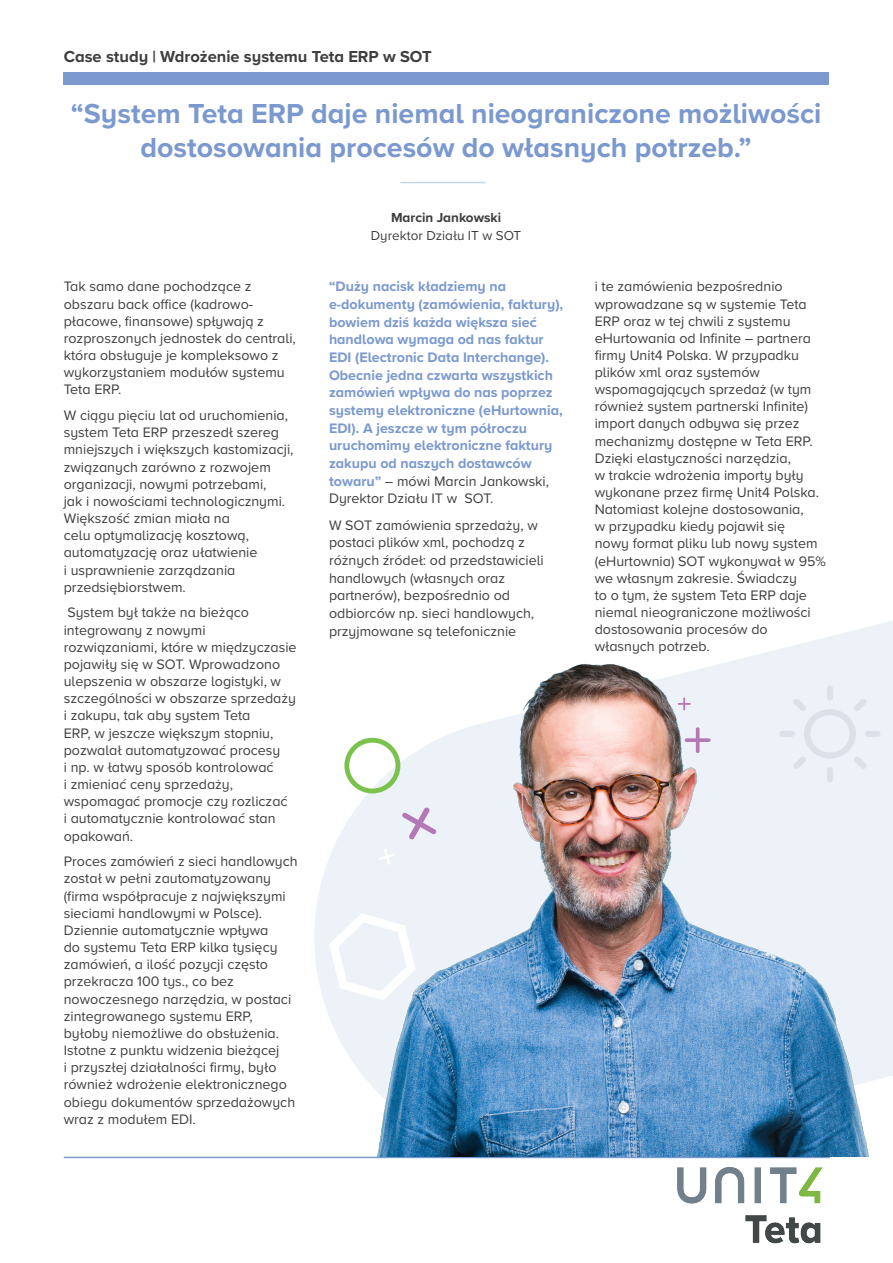
<style>
.page{position:relative;width:893px;height:1263px;background:#fff}
.page>*{position:absolute;margin:0;border:0;box-sizing:border-box;transform-origin:0 0}
.Highlight{font:700 28.5px/34.2px "Proxima Nova A";color:#7b99cf;text-align:center}
.Body_copy{font:700 16.5px "Proxima Nova A";color:#3e3e3f}
.Body_copy-2{font:14.25px/17.1px "Proxima Nova A";color:#3e3e3f}
.Body_copy-3{font:700 14.25px/17.7px "Proxima Nova A";color:#7b99cf}
.Highlight-2{font:13.5px "Proxima Nova A";color:#3e3e3f}
.Highlight-3{font:700 13.5px "Proxima Nova A";color:#3e3e3f}
.s1{font-weight:400;color:#3e3e3f}
</style>
<div class="page">
<img style="left:298px;top:621px;width:595px;height:538px">
<hr style="left:64px;top:1157px;width:766px;height:1px;background:#7b99cf">
<div style="left:64px;top:72px;width:765px;height:13px;background:#7b99cf"></div>
<hr style="left:400px;top:182px;width:85px;height:1px;background:#c9d5ec">
<div style="left:344px;top:738px;width:56px;height:55px;border:5px solid #7ac24b;border-radius:50%"></div>
<img style="left:668px;top:1158px;width:162px;height:86px">
<svg style="left:329px;top:913px;width:34px;height:87px"></svg>
<img style="left:363px;top:646px;width:522px;height:511px">
<p class="Body_copy" style="left:64px;top:44px;width:369px">Case study | Wdrożenie systemu Teta ERP w SOT</p>
<p class="Highlight" style="left:71px;top:96px;width:752px">“System Teta ERP daje niemal nieograniczone możliwości dostosowania procesów do własnych potrzeb.”</p>
<p class="Body_copy-2" style="left:64px;top:277px;width:234px">Tak samo dane pochodzące z obszaru back office (kadrowo&shy;płacowe, finansowe) spływają z rozproszonych jednostek do centrali, która obsługuje je kompleksowo z wykorzystaniem modułów systemu<br>Teta ERP.</p>
<p class="Body_copy-2" style="left:64px;top:406px;width:231px">W ciągu pięciu lat od uruchomienia, system Teta ERP przeszedł szereg mniejszych i większych kastomizacji, związanych zarówno z rozwojem organizacji, nowymi potrzebami,<br>jak i nowościami technologicznymi.<br>Większość zmian miała na<br>celu optymalizację kosztową, automatyzację oraz ułatwienie<br>i usprawnienie zarządzania przedsiębiorstwem.</p>
<p class="Body_copy-2" style="left:64px;top:603px;width:234px">System był także na bieżąco integrowany z nowymi rozwiązaniami, które w międzyczasie pojawiły się w SOT. Wprowadzono ulepszenia w obszarze logistyki, w szczególności w obszarze sprzedaży i zakupu, tak aby system Teta<br>ERP, w jeszcze większym stopniu, pozwalał automatyzować procesy<br>i np. w łatwy sposób kontrolować<br>i zmieniać ceny sprzedaży, wspomagać promocje czy rozliczać<br>i automatycznie kontrolować stan opakowań.</p>
<p class="Body_copy-2" style="left:64px;top:852px;width:235px">Proces zamówień z sieci handlowych został w pełni zautomatyzowany (firma współpracuje z największymi sieciami handlowymi w Polsce).<br>Dziennie automatycznie wpływa<br>do systemu Teta ERP kilka tysięcy zamówień, a ilość pozycji często przekracza 100 tys., co bez nowoczesnego narzędzia, w postaci zintegrowanego systemu ERP, byłoby niemożliwe do obsłużenia.<br>Istotne z punktu widzenia bieżącej<br>i przyszłej działalności firmy, było również wdrożenie elektronicznego obiegu dokumentów sprzedażowych wraz z modułem EDI.</p>
<p class="Highlight-3" style="left:391px;top:207px;width:112px">Marcin Jankowski</p>
<p class="Highlight-2" style="left:371px;top:225px;width:152px">Dyrektor Działu IT w SOT</p>
<p class="Body_copy-3" style="left:329px;top:277px;width:236px">“Duży nacisk kładziemy na e-dokumenty (zamówienia, faktury), bowiem dziś każda większa sieć handlowa wymaga od nas faktur<br>EDI (Electronic Data Interchange).<br>Obecnie jedna czwarta wszystkich zamówień wpływa do nas poprzez systemy elektroniczne (eHurtownia,<br>EDI). A jeszcze w tym półroczu uruchomimy elektroniczne faktury zakupu od naszych dostawców towaru” <span class="s1">– mówi Marcin Jankowski,<br>Dyrektor Działu IT w SOT.</span></p>
<p class="Body_copy-2" style="left:329px;top:515px;width:216px;line-height:17.7px">W SOT zamówienia sprzedaży, w postaci plików xml, pochodzą z różnych źródeł: od przedstawicieli handlowych (własnych oraz partnerów), bezpośrednio od odbiorców np. sieci handlowych, przyjmowane są telefonicznie</p>
<p class="Body_copy-2" style="left:595px;top:277px;width:233px">i te zamówienia bezpośrednio wprowadzane są w systemie Teta<br>ERP oraz w tej chwili z systemu eHurtowania od Infinite – partnera firmy Unit4 Polska. W przypadku plików xml oraz systemów wspomagających sprzedaż (w tym również system partnerski Infinite) import danych odbywa się przez mechanizmy dostępne w Teta ERP.<br>Dzięki elastyczności narzędzia,<br>w trakcie wdrożenia importy były wykonane przez firmę Unit4 Polska.<br>Natomiast kolejne dostosowania,<br>w przypadku kiedy pojawił się<br>nowy format pliku lub nowy system (eHurtownia) SOT wykonywał w 95% we własnym zakresie. Świadczy<br>to o tym, że system Teta ERP daje niemal nieograniczone możliwości dostosowania procesów do własnych potrzeb.</p>
</div>
